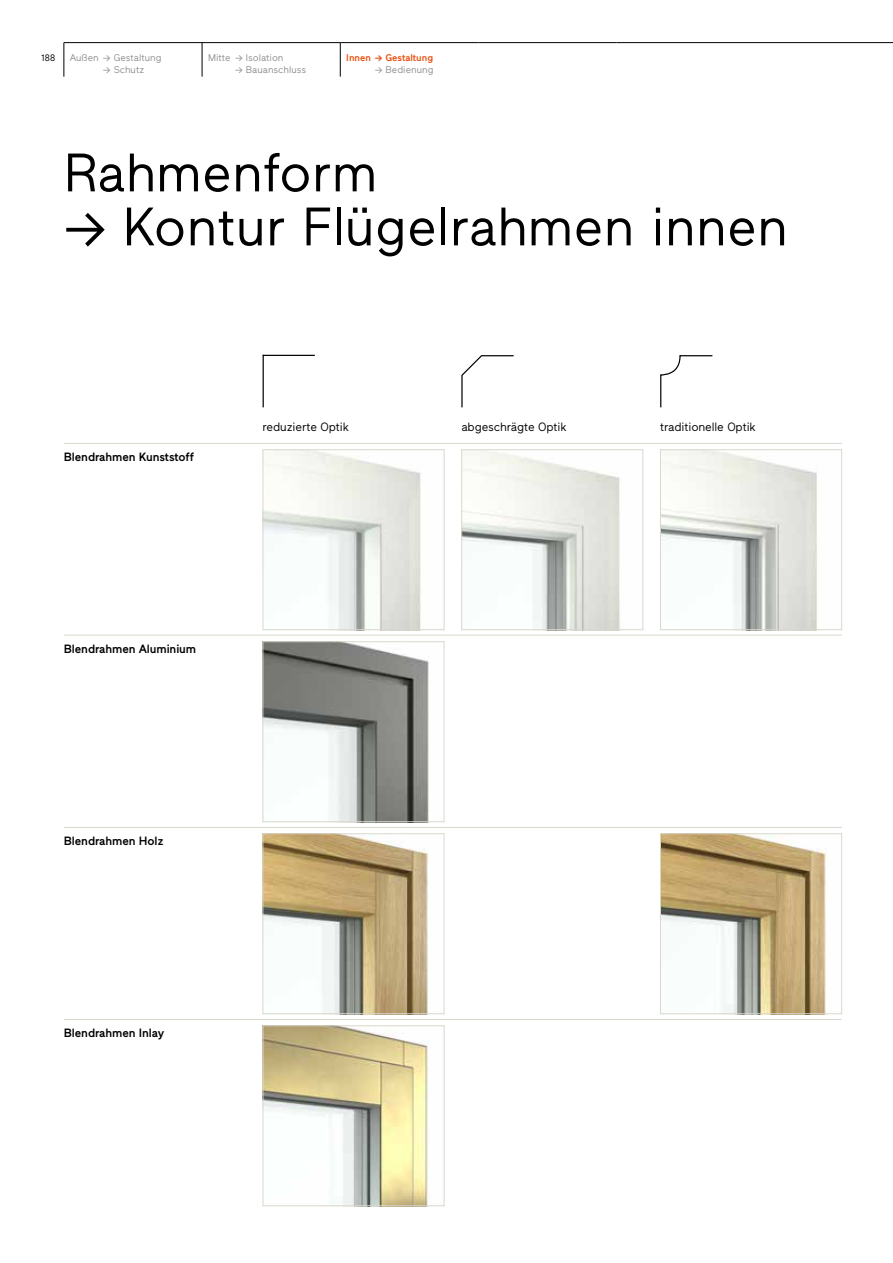
<style>
.page{position:relative;width:893px;height:1263px;background:#fff}
.page>*{position:absolute;margin:0;border:0;box-sizing:border-box;transform-origin:0 0}
.t1{font:54px "Maax Finstral";color:#000}
.t2{font:500 12px "Maax Finstral";letter-spacing:-.01em;color:#000}
.t3{font:12px "Maax Finstral";letter-spacing:-.01em;color:#000}
.t4{font:9.75px "Maax Finstral";color:#908d8d}
.t5{font:500 9.75px "Maax Finstral";color:#e94e0f}
.t6{font:9.3px "Maax Finstral";color:#000}
</style>
<div class="page">
<img style="left:463px;top:451px;width:157px;height:177px">
<div style="left:461px;top:449px;width:182px;height:181px;border:1px solid #dad8cc"></div>
<img style="left:265px;top:451px;width:156px;height:177px">
<div style="left:263px;top:449px;width:181px;height:181px;border:1px solid #dad8cc"></div>
<img style="left:662px;top:451px;width:155px;height:177px">
<div style="left:660px;top:449px;width:182px;height:181px;border:1px solid #dad8cc"></div>
<img style="left:265px;top:643px;width:164px;height:177px">
<div style="left:263px;top:641px;width:181px;height:181px;border:1px solid #dad8cc"></div>
<img style="left:265px;top:835px;width:164px;height:177px">
<div style="left:263px;top:833px;width:181px;height:181px;border:1px solid #dad8cc"></div>
<img style="left:662px;top:835px;width:165px;height:177px">
<div style="left:660px;top:833px;width:182px;height:181px;border:1px solid #dad8cc"></div>
<img style="left:265px;top:1027px;width:163px;height:177px">
<div style="left:263px;top:1025px;width:181px;height:181px;border:1px solid #dad8cc"></div>
<svg style="left:461px;top:355px;width:53px;height:53px"></svg>
<svg style="left:660px;top:355px;width:53px;height:53px"></svg>
<hr style="left:263px;top:355px;width:52px;height:1px;background:#000">
<hr style="left:263px;top:355px;width:1px;height:52px;background:#000">
<hr style="left:64px;top:635px;width:778px;height:1px;background:#dad8cc">
<hr style="left:64px;top:827px;width:778px;height:1px;background:#dad8cc">
<hr style="left:64px;top:1019px;width:778px;height:1px;background:#dad8cc">
<hr style="left:64px;top:443px;width:778px;height:1px;background:#dad8cc">
<hr style="left:64px;top:42px;width:138px;height:1px;background:#000">
<hr style="left:64px;top:43px;width:1px;height:34px;background:#000">
<hr style="left:202px;top:42px;width:138px;height:1px;background:#000">
<hr style="left:340px;top:42px;width:138px;height:1px;background:#000">
<hr style="left:478px;top:42px;width:139px;height:1px;background:#000">
<hr style="left:617px;top:42px;width:138px;height:1px;background:#000">
<hr style="left:755px;top:42px;width:138px;height:1px;background:#000">
<hr style="left:202px;top:43px;width:1px;height:34px;background:#000">
<hr style="left:340px;top:43px;width:1px;height:34px;background:#000">
<p class="t6" style="left:41px;top:51px;width:16px">188</p>
<p class="t4" style="left:70px;top:51px;width:93px">Außen → Gestaltung</p>
<p class="t4" style="left:103px;top:63px;width:43px">→ Schutz</p>
<p class="t4" style="left:208px;top:51px;width:77px">Mitte → Isolation</p>
<p class="t4" style="left:235px;top:63px;width:73px">→ Bauanschluss</p>
<p class="t5" style="left:346px;top:51px;width:88px">Innen → Gestaltung</p>
<p class="t4" style="left:375px;top:63px;width:60px">→ Bedienung</p>
<h1 class="t1" style="left:64px;top:135px;width:315px">Rahmenform</h1>
<h1 class="t1" style="left:64px;top:189px;width:726px">→ Kontur Flügelrahmen innen</h1>
<p class="t2" style="left:64px;top:449px;width:132px">Blendrahmen Kunststoff</p>
<p class="t3" style="left:263px;top:419px;width:88px">reduzierte Optik</p>
<p class="t3" style="left:461px;top:419px;width:107px">abgeschrägte Optik</p>
<p class="t3" style="left:660px;top:419px;width:97px">traditionelle Optik</p>
<p class="t2" style="left:64px;top:641px;width:134px">Blendrahmen Aluminium</p>
<p class="t2" style="left:64px;top:833px;width:101px">Blendrahmen Holz</p>
<p class="t2" style="left:64px;top:1025px;width:102px">Blendrahmen Inlay</p>
</div>
